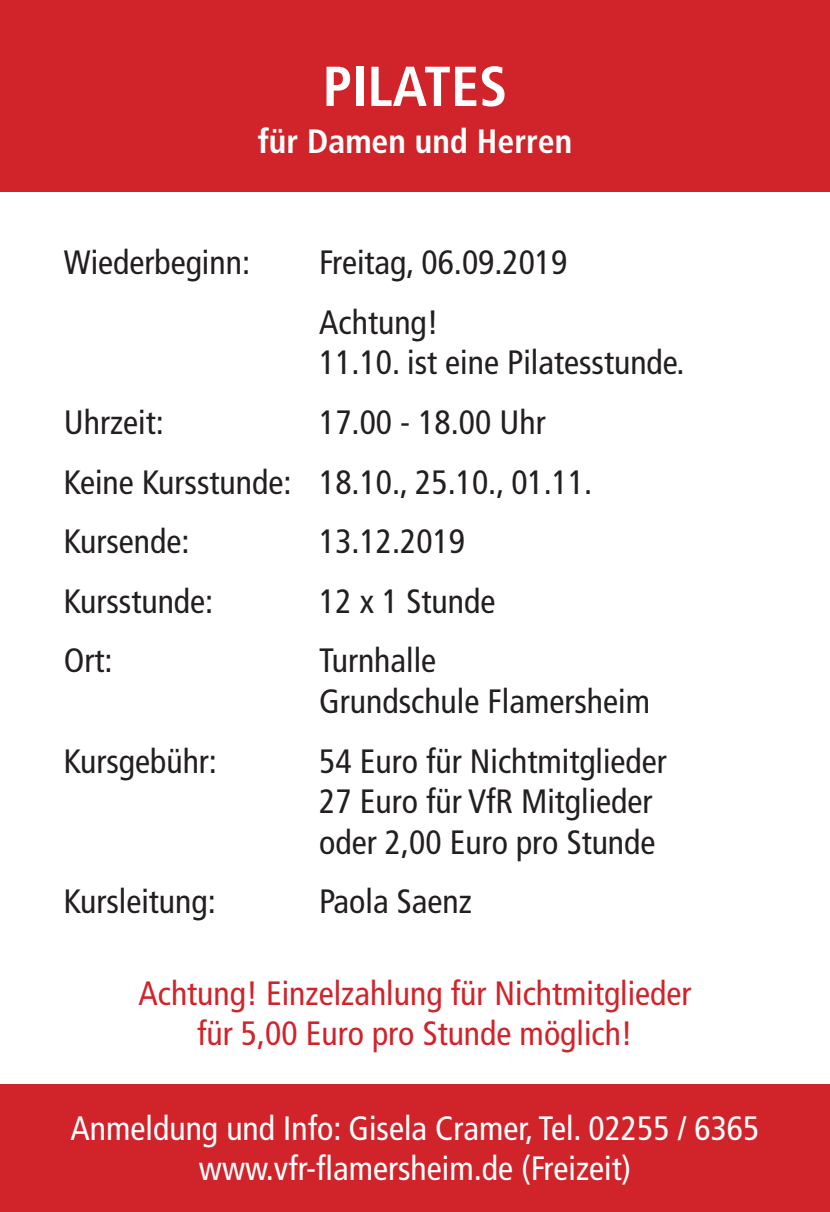
<style>
.page{position:relative;width:830px;height:1212px;background:#fff}
.page>*{position:absolute;margin:0;border:0;box-sizing:border-box;transform-origin:0 0}
.t1{font:700 condensed 56.25px "Frutiger";color:#fff}
.t2{font:condensed 33.75px/59.6px "Frutiger";color:#231f20}
.t3{font:condensed 33.75px/40.5px "Frutiger";color:#fff;text-align:center}
.t4{font:condensed 33.75px/40.5px "Frutiger";color:#d1232a;text-align:center}
.t5{font:700 condensed 33.75px "Frutiger";color:#fff}
</style>
<div class="page">
<div style="left:0;top:0;width:829px;height:191px;background:#d1232a"></div>
<div style="left:0;top:1084px;width:829px;height:128px;background:#d1232a"></div>
<h1 class="t1" style="left:322px;top:53px;width:186px">PILATES</h1>
<p class="t5" style="left:257px;top:121px;width:316px">für Damen und Herren</p>
<p class="t2" style="left:64px;top:233px;width:188px">Wiederbeginn:</p>
<p class="t2" style="left:319px;top:233px;width:249px">Freitag, 06.09.2019<br>Achtung!</p>
<p class="t2" style="left:319px;top:333px;width:367px">11.10. ist eine Pilatesstunde.</p>
<p class="t2" style="left:64px;top:393px;width:101px">Uhrzeit:</p>
<p class="t2" style="left:64px;top:393px;width:530px;text-indent:255px">17.00 - 18.00 Uhr<br>Keine Kursstunde: 18.10., 25.10., 01.11.<br>Kursende:</p>
<p class="t2" style="left:319px;top:512px;width:147px">13.12.2019</p>
<p class="t2" style="left:64px;top:571px;width:151px">Kursstunde:</p>
<p class="t2" style="left:319px;top:571px;width:178px">12 x 1 Stunde</p>
<p class="t2" style="left:64px;top:631px;width:50px">Ort:</p>
<p class="t2" style="left:319px;top:641px;width:332px;line-height:40.5px">Turnhalle<br>Grundschule Flamersheim</p>
<p class="t2" style="left:64px;top:731px;width:155px">Kursgebühr:</p>
<p class="t2" style="left:319px;top:741px;width:349px;line-height:40.5px">54 Euro für Nichtmitglieder<br>27 Euro für VfR Mitglieder oder 2,00 Euro pro Stunde</p>
<p class="t2" style="left:64px;top:872px;width:153px">Kursleitung:</p>
<p class="t2" style="left:319px;top:872px;width:154px">Paola Saenz</p>
<p class="t4" style="left:138px;top:973px;width:554px">Achtung! Einzelzahlung für Nichtmitglieder für 5,00 Euro pro Stunde möglich!</p>
<p class="t3" style="left:71px;top:1108px;width:690px">Anmeldung und Info: Gisela Cramer, Tel. 02255 / 6365 www.vfr-flamersheim.de (Freizeit)</p>
</div>
